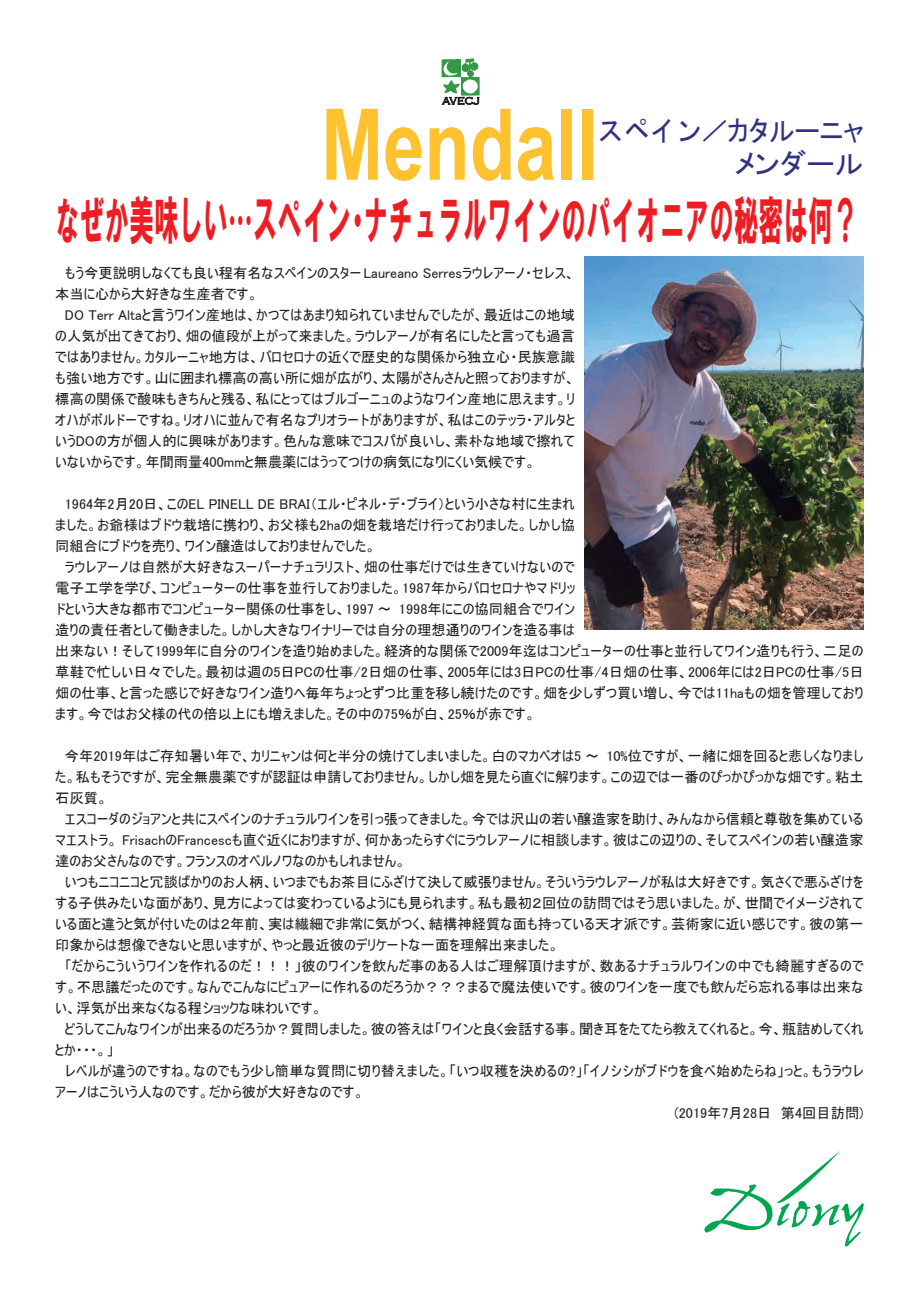
<style>
.page{position:relative;width:919px;height:1289px;background:#fff}
.page>*{position:absolute;margin:0;border:0;box-sizing:border-box;transform-origin:0 0}
.t1{font:700 99px "Arial";color:#fec231;scale:.75 1}
.t2{font:52.5px "HG Soei Kakugothic UB";color:#ee1d23;scale:.47 1}
.t3{font:28.8px/32.8px "JK P Gothic";color:#30317f;text-align:right;scale:.9 1}
.t4{font:14.25px/21px "MS UI Gothic";letter-spacing:.01em;color:#231f20}
.s1{font-family:"JK Gothic"}
</style>
<div class="page">
<svg style="left:704px;top:1151px;width:160px;height:95px"></svg>
<svg style="left:441px;top:58px;width:38px;height:48px"></svg>
<img style="left:584px;top:257px;width:279px;height:372px">
<h1 class="t1" style="left:321px;top:75px;width:370px">Mendall</h1>
<h3 class="t3" style="left:598px;top:114px;width:297px"><span class="s1">スペイン／</span>カタルーニャメンダール</h3>
<h2 class="t2" style="left:55px;top:194px;width:1708px">なぜか美味しい…スペイン・ナチュラルワインのパイオニアの秘密は何？</h2>
<p class="t4" style="left:55px;top:262px;width:521px">　もう今更説明しなくても良い程有名なスペインのスター Laureano Serresラウレアーノ・セレス、本当に心から大好きな生産者です。<br>　DO Terr Altaと言うワイン産地は、かつてはあまり知られていませんでしたが、最近はこの地域の人気が出てきており、畑の値段が上がって来ました。ラウレアーノが有名にしたと言っても過言ではありません。カタルーニャ地方は、バロセロナの近くで歴史的な関係から独立心・民族意識も強い地方です。山に囲まれ標高の高い所に畑が広がり、太陽がさんさんと照っておりますが、標高の関係で酸味もきちんと残る、私にとってはブルゴーニュのようなワイン産地に思えます。リオハがボルドーですね。リオハに並んで有名なプリオラートがありますが、私はこのテッラ・アルタというDOの方が個人的に興味があります。色んな意味でコスパが良いし、素朴な地域で擦れていないからです。年間雨量400mmと無農薬にはうってつけの病気になりにくい気候です。</p>
<p class="t4" style="left:55px;top:493px;width:809px">　1964年2月20日、このEL PINELL DE BRAI（エル・ピネル・デ・ブライ）という小さな村に生まれ<br>ました。お爺様はブドウ栽培に携わり、お父様も2haの畑を栽培だけ行っておりました。しかし協<br>同組合にブドウを売り、ワイン醸造はしておりませんでした。<br>　ラウレアーノは自然が大好きなスーパーナチュラリスト、畑の仕事だけでは生きていけないので<br>電子工学を学び、コンピューターの仕事を並行しておりました。1987年からバロセロナやマドリッ<br>ドという大きな都市でコンピューター関係の仕事をし、1997 ～ 1998年にこの協同組合でワイン<br>造りの責任者として働きました。しかし大きなワイナリーでは自分の理想通りのワインを造る事は<br>出来ない！そして1999年に自分のワインを造り始めました。経済的な関係で2009年迄はコンピューターの仕事と並行してワイン造りも行う、二足の草鞋で忙しい日々でした。最初は週の5日PCの仕事/2日畑の仕事、2005年には3日PCの仕事/4日畑の仕事、2006年には2日PCの仕事/5日畑の仕事、と言った感じで好きなワイン造りへ毎年ちょっとずつ比重を移し続けたのです。畑を少しずつ買い増し、今では11haもの畑を管理しております。今ではお父様の代の倍以上にも増えました。その中の75％が白、25％が赤です。</p>
<p class="t4" style="left:55px;top:745px;width:809px">　今年2019年はご存知暑い年で、カリニャンは何と半分の焼けてしまいました。白のマカベオは5 ～ 10%位ですが、一緒に畑を回ると悲しくなりました。私もそうですが、完全無農薬ですが認証は申請しておりません。しかし畑を見たら直ぐに解ります。この辺では一番のぴっかぴっかな畑です。粘土石灰質。<br>　エスコーダのジョアンと共にスペインのナチュラルワインを引っ張ってきました。今では沢山の若い醸造家を助け、みんなから信頼と尊敬を集めているマエストラ。 FrisachのFrancescも直ぐ近くにおりますが、何かあったらすぐにラウレアーノに相談します。彼はこの辺りの、そしてスペインの若い醸造家達のお父さんなのです。フランスのオベルノワなのかもしれません。<br>　いつもニコニコと冗談ばかりのお人柄、いつまでもお茶目にふざけて決して威張りません。そういうラウレアーノが私は大好きです。気さくで悪ふざけをする子供みたいな面があり、見方によっては変わっているようにも見られます。私も最初２回位の訪問ではそう思いました。が、世間でイメージされている面と違うと気が付いたのは２年前、実は繊細で非常に気がつく、結構神経質な面も持っている天才派です。芸術家に近い感じです。彼の第一印象からは想像できないと思いますが、やっと最近彼のデリケートな一面を理解出来ました。<br>　「だからこういうワインを作れるのだ！！！」彼のワインを飲んだ事のある人はご理解頂けますが、数あるナチュラルワインの中でも綺麗すぎるのです。不思議だったのです。なんでこんなにピュアーに作れるのだろうか？？？まるで魔法使いです。彼のワインを一度でも飲んだら忘れる事は出来ない、浮気が出来なくなる程ショックな味わいです。<br>　どうしてこんなワインが出来るのだろうか？質問しました。彼の答えは「ワインと良く会話する事。聞き耳をたてたら教えてくれると。今、瓶詰めしてくれとか・・・。」<br>　レベルが違うのですね。なのでもう少し簡単な質問に切り替えました。「いつ収穫を決めるの?」「イノシシがブドウを食べ始めたらね」っと。もうラウレアーノはこういう人なのです。だから彼が大好きなのです。</p>
</div>
